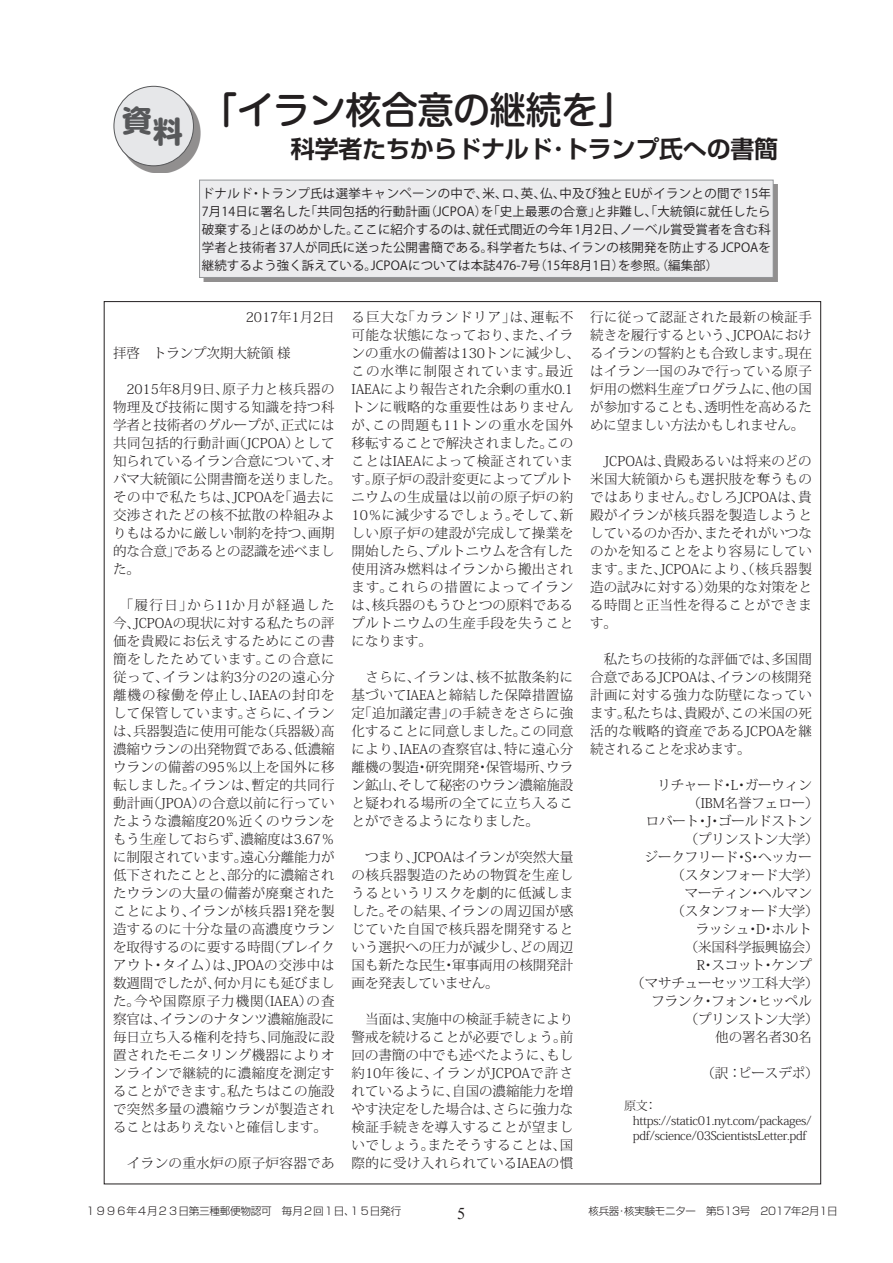
<style>
.page{position:relative;width:893px;height:1263px;background:#fff}
.page>*{position:absolute;margin:0;border:0;box-sizing:border-box;transform-origin:0 0}
.t1{font:500 37.5px "Shin M Go Pro";letter-spacing:-.01em;color:#231f20}
.t2{font:700 29.7px "Shin M Go Pro";color:#57585a}
.t3{font:700 24px "Shin Go Pro De";letter-spacing:-.01em;color:#231f20}
.t4{font:16.5px "Times New Roman";color:#231f20}
.t5{font:300 13.5px/18px "Koz Min Pro";letter-spacing:-.005em;color:#231f20;text-align:justify}
.t6{font:300 13.5px/18px "Koz Min Pro";letter-spacing:.025em;color:#231f20}
.t7{font:12.45px/18px "Koz Go Pro";letter-spacing:.005em;color:#231f20;text-align:justify}
.t8{font:300 12px/15px "Koz Min Pro";letter-spacing:-.025em;color:#231f20}
.t9{font:300 10.65px "Shin Go Pro";letter-spacing:-.025em;color:#231f20}
.t10{font:300 10.5px "Shin Go Pro";letter-spacing:-.025em;color:#231f20}
.s1{font-size:10.65px}
</style>
<div class="page">
<div style="left:204px;top:184px;width:574px;height:98px;background:#918f8f"></div>
<div style="left:200px;top:180px;width:573px;height:97px;background:#ececee"></div>
<div style="left:199px;top:180px;width:574px;height:98px;border:1px solid #939598"></div>
<div style="left:120px;top:93px;width:80px;height:80px;background:#231f20;opacity:.5"></div>
<div style="left:114px;top:86px;width:79px;height:80px;background:#e6e7e9;border-radius:50%"></div>
<div style="left:114px;top:86px;width:80px;height:80px;border:1px solid #57585a;border-radius:50%"></div>
<h2 class="t2" style="left:122px;top:102px;width:62px">資料</h2>
<h1 class="t1" style="left:201px;top:80px;width:434px">「イラン核合意の継続を」</h1>
<h3 class="t3" style="left:220px;top:129px;width:560px">　　　科学者たちからドナルド･トランプ氏への書簡</h3>
<p class="t7" style="left:202px;top:184px;width:571px">ドナルド・トランプ氏は選挙キャンペーンの中で、米、ロ、英、仏、中及び独と EUがイランとの間で 15年7月14日に署名した「共同包括的行動計画（JCPOA）を「史上最悪の合意」と非難し、「大統領に就任したら破棄する」とほのめかした。ここに紹介するのは、就任式間近の今年 1月2日、ノーベル賞受賞者を含む科学者と技術者 37人が同氏に送った公開書簡である。科学者たちは、イランの核開発を防止する JCPOAを継続するよう強く訴えている。JCPOAについては本誌476-7号（15年8月1日）を参照。（編集部）</p>
<p class="t5" style="left:246px;top:308px;width:90px">2017年1月2日</p>
<p class="t5" style="left:113px;top:344px;width:179px">拝啓　トランプ次期大統領 様</p>
<p class="t5" style="left:113px;top:380px;width:230px;text-align:left">　2015年8月9日、原子力と核兵器の物理及び技術に関する知識を持つ科学者と技術者のグループが、正式には共同包括的行動計画（JCPOA）として知られているイラン合意について、オバマ大統領に公開書簡を送りました。その中で私たちは、JCPOAを「過去に交渉されたどの核不拡散の枠組みよりもはるかに厳しい制約を持つ、画期的な合意」であるとの認識を述べました。</p>
<p class="t5" style="left:113px;top:596px;width:223px">　「履行日」から11か月が経過した今、JCPOAの現状に対する私たちの評価を貴殿にお伝えするためにこの書簡をしたためています。この合意に従って、イランは約3分の2の遠心分離機の稼働を停止し、IAEAの封印をして保管しています。さらに、イランは、兵器製造に使用可能な（兵器級）高濃縮ウランの出発物質である、低濃縮ウランの備蓄の95％以上を国外に移転しました。イランは、暫定的共同行動計画（JPOA）の合意以前に行っていたような濃縮度20％近くのウランをもう生産しておらず、濃縮度は3.67％に制限されています。遠心分離能力が低下されたことと、部分的に濃縮されたウランの大量の備蓄が廃棄されたことにより、イランが核兵器1発を製造するのに十分な量の高濃度ウランを取得するのに要する時間（ブレイクアウト・タイム）は、JPOAの交渉中は数週間でしたが、何か月にも延びました。今や国際原子力機関（IAEA）の査察官は、イランのナタンツ濃縮施設に毎日立ち入る権利を持ち、同施設に設置されたモニタリング機器によりオンラインで継続的に濃縮度を測定することができます。私たちはこの施設で突然多量の濃縮ウランが製造されることはありえないと確信します。</p>
<p class="t6" style="left:113px;top:1154px;width:223px">　イランの重水炉の原子炉容器であ</p>
<p class="t6" style="left:352px;top:308px;width:230px">る巨大な「カランドリア」は、運転不可能な状態になっており、また、イランの重水の備蓄は130トンに減少し、この水準に制限されています。最近<br>IAEAにより報告された余剰の重水0.1トンに戦略的な重要性はありませんが、この問題も11トンの重水を国外移転することで解決されました。このことはIAEAによって検証されています。原子炉の設計変更によってプルトニウムの生成量は以前の原子炉の約<br>10％に減少するでしょう。そして、新しい原子炉の建設が完成して操業を開始したら、プルトニウムを含有した使用済み燃料はイランから搬出されます。これらの措置によってイランは、核兵器のもうひとつの原料であるプルトニウムの生産手段を失うことになります。</p>
<p class="t5" style="left:352px;top:668px;width:223px">　さらに、イランは、核不拡散条約に基づいてIAEAと締結した保障措置協定「追加議定書」の手続きをさらに強化することに同意しました。この同意により、IAEAの査察官は、特に遠心分離機の製造・研究開発・保管場所、ウラン鉱山、そして秘密のウラン濃縮施設と疑われる場所の全てに立ち入ることができるようになりました。</p>
<p class="t5" style="left:352px;top:848px;width:223px">　つまり、JCPOAはイランが突然大量の核兵器製造のための物質を生産しうるというリスクを劇的に低減しました。その結果、イランの周辺国が感じていた自国で核兵器を開発するという選択への圧力が減少し、どの周辺国も新たな民生・軍事両用の核開発計画を発表していません。</p>
<p class="t5" style="left:352px;top:1010px;width:223px">　当面は、実施中の検証手続きにより警戒を続けることが必要でしょう。前回の書簡の中でも述べたように、もし約10年後に、イランがJCPOAで許されているように、自国の濃縮能力を増やす決定をした場合は、さらに強力な検証手続きを導入することが望ましいでしょう。またそうすることは、国際的に受け入れられているIAEAの慣</p>
<p class="t5" style="left:590px;top:308px;width:223px">行に従って認証された最新の検証手続きを履行するという、JCPOAにおけるイランの誓約とも合致します。現在はイラン一国のみで行っている原子炉用の燃料生産プログラムに、他の国が参加することも、透明性を高めるために望ましい方法かもしれません。</p>
<p class="t5" style="left:590px;top:452px;width:223px">　JCPOAは、貴殿あるいは将来のどの米国大統領からも選択肢を奪うものではありません。むしろJCPOAは、貴殿がイランが核兵器を製造しようとしているのか否か、またそれがいつなのかを知ることをより容易にしています。また、JCPOAにより、（核兵器製造の試みに対する）効果的な対策をとる時間と正当性を得ることができます。</p>
<p class="t5" style="left:590px;top:650px;width:223px">　私たちの技術的な評価では、多国間合意であるJCPOAは、イランの核開発計画に対する強力な防壁になっています。私たちは、貴殿が、この米国の死活的な戦略的資産であるJCPOAを継続されることを求めます。</p>
<p class="t5" style="left:657px;top:776px;width:156px">リチャード・L・ガーウィン</p>
<p class="t5" style="left:681px;top:794px;width:139px">　（IBM名誉フェロー）</p>
<p class="t5" style="left:646px;top:812px;width:168px">ロバート・J・ゴールドストン</p>
<p class="t5" style="left:685px;top:830px;width:135px">（プリンストン大学）</p>
<p class="t5" style="left:645px;top:847px;width:169px">ジークフリード・S・へッカー</p>
<p class="t5" style="left:665px;top:865px;width:155px">　（スタンフォード大学）</p>
<p class="t5" style="left:685px;top:883px;width:129px">マーティン・ヘルマン</p>
<p class="t5" style="left:671px;top:901px;width:149px">（スタンフォード大学）</p>
<p class="t5" style="left:696px;top:919px;width:117px">ラッシュ・D・ホルト</p>
<p class="t5" style="left:685px;top:937px;width:135px">（米国科学振興協会）</p>
<p class="t5" style="left:697px;top:955px;width:117px">R・スコット・ケンプ</p>
<p class="t5" style="left:631px;top:973px;width:189px">（マサチューセッツ工科大学）</p>
<p class="t5" style="left:651px;top:991px;width:162px">フランク・フォン・ヒッペル</p>
<p class="t5" style="left:685px;top:1009px;width:135px">（プリンストン大学）</p>
<p class="t5" style="left:715px;top:1027px;width:98px">他の署名者30名</p>
<p class="t5" style="left:701px;top:1063px;width:119px">（訳：ピースデポ）</p>
<p class="t8" style="left:633px;top:1098px;width:180px;text-indent:-9px">原文：https://static01.nyt.com/packages/ pdf/science/03ScientistsLetter.pdf</p>
<p class="t9" style="left:85px;top:1202px;width:318px">１９９６年４月２３日第三種郵便物認可　毎月２回１日、１５日発行</p>
<p class="t4" style="left:457px;top:1202px;width:10px">5</p>
<p class="t10" style="left:588px;top:1203px;width:251px">核兵器・核実験モニター　<span class="s1">第513号</span>　2017年2月1日</p>
</div>
